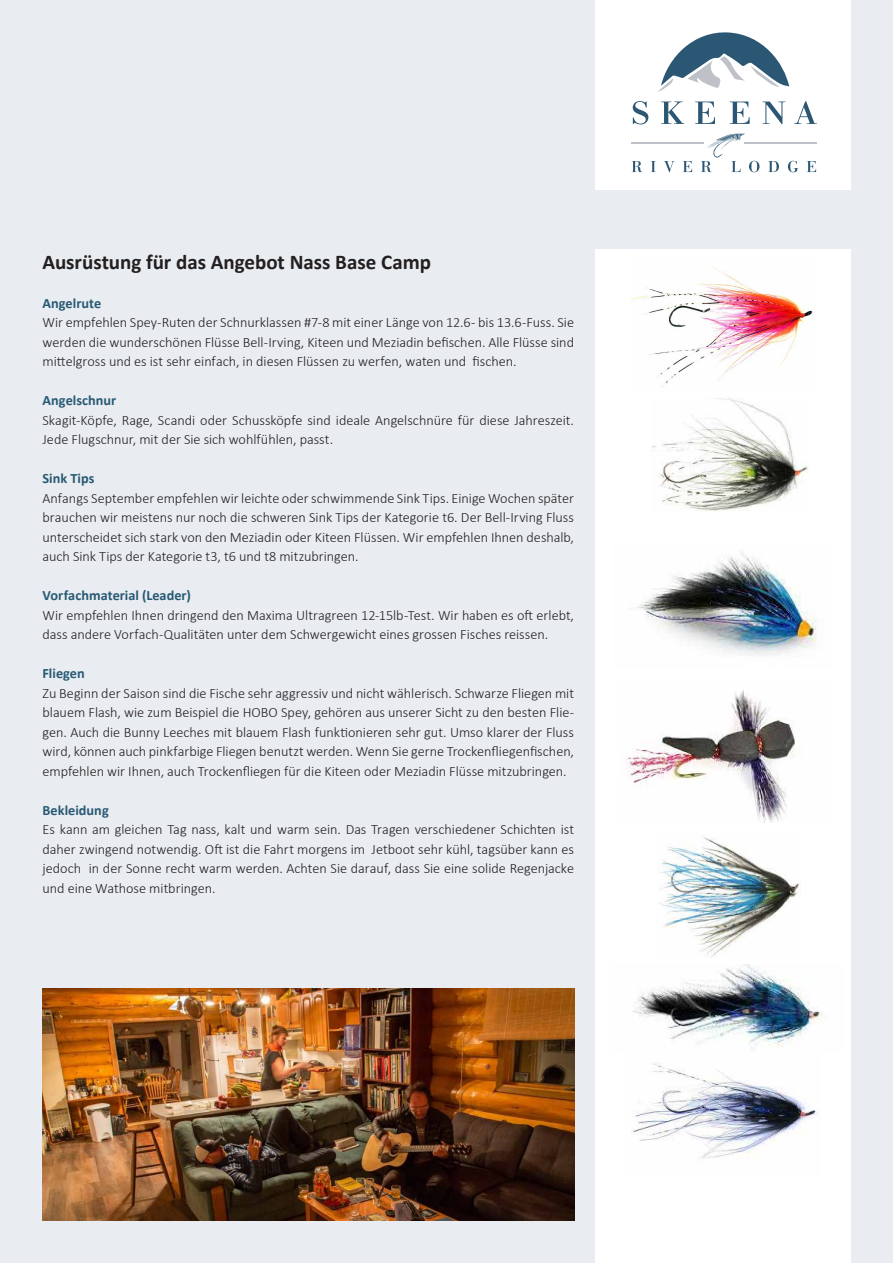
<style>
.page{position:relative;width:893px;height:1263px;background:#e9ecf0}
.page>*{position:absolute;margin:0;border:0;box-sizing:border-box;transform-origin:0 0}
.t1{font:700 21px "Calibri";color:#231f20}
.t2{font:300 14.25px/19.5px "Calibri";letter-spacing:-.005em;color:#231f20;text-align:justify}
.t3{font:700 14.25px "Calibri";color:#275974}
</style>
<div class="page">
<div style="left:595px;top:250px;width:255px;height:1013px;background:#fff"></div>
<img style="left:652px;top:398px;width:157px;height:113px">
<img style="left:636px;top:553px;width:181px;height:103px">
<img style="left:631px;top:266px;width:182px;height:121px">
<div style="left:595px;top:0;width:255px;height:189px;background:#fff"></div>
<svg style="left:633px;top:101px;width:15px;height:23px"></svg>
<svg style="left:661px;top:101px;width:23px;height:23px"></svg>
<svg style="left:695px;top:102px;width:20px;height:22px"></svg>
<svg style="left:730px;top:102px;width:20px;height:22px"></svg>
<svg style="left:762px;top:102px;width:23px;height:22px"></svg>
<svg style="left:794px;top:101px;width:23px;height:23px"></svg>
<svg style="left:632px;top:161px;width:10px;height:11px"></svg>
<svg style="left:651px;top:161px;width:5px;height:11px"></svg>
<svg style="left:664px;top:161px;width:10px;height:11px"></svg>
<svg style="left:683px;top:161px;width:9px;height:11px"></svg>
<svg style="left:768px;top:161px;width:11px;height:11px"></svg>
<svg style="left:788px;top:161px;width:10px;height:11px"></svg>
<svg style="left:807px;top:161px;width:9px;height:11px"></svg>
<svg style="left:658px;top:32px;width:131px;height:60px"></svg>
<svg style="left:701px;top:133px;width:58px;height:39px"></svg>
<hr style="left:631px;top:142px;width:73px;height:1px;background:#bec1c8">
<hr style="left:744px;top:142px;width:72px;height:1px;background:#bec1c8">
<img style="left:43px;top:989px;width:531px;height:231px">
<img style="left:626px;top:689px;width:169px;height:133px">
<img style="left:659px;top:837px;width:141px;height:120px">
<img style="left:632px;top:965px;width:190px;height:84px">
<img style="left:631px;top:1062px;width:188px;height:97px">
<p class="t1" style="left:43px;top:248px;width:390px">Ausrüstung für das Angebot Nass Base Camp</p>
<p class="t3" style="left:43px;top:294px;width:60px">Angelrute</p>
<p class="t2" style="left:43px;top:312px;width:533px">Wir empfehlen Spey-Ruten der Schnurklassen #7-8 mit einer Länge von 12.6- bis 13.6-Fuss. Sie werden die wunderschönen Flüsse Bell-Irving, Kiteen und Meziadin befischen. Alle Flüsse sind mittelgross und es ist sehr einfach, in diesen Flüssen zu werfen, waten und fischen.</p>
<p class="t3" style="left:43px;top:391px;width:75px">Angelschnur</p>
<p class="t2" style="left:43px;top:410px;width:533px">Skagit-Köpfe, Rage, Scandi oder Schussköpfe sind ideale Angelschnüre für diese Jahreszeit.<br>Jede Flugschnur, mit der Sie sich wohlfühlen, passt.</p>
<p class="t3" style="left:43px;top:469px;width:54px">Sink Tips</p>
<p class="t2" style="left:43px;top:488px;width:533px">Anfangs September empfehlen wir leichte oder schwimmende Sink Tips. Einige Wochen später brauchen wir meistens nur noch die schweren Sink Tips der Kategorie t6. Der Bell-Irving Fluss unterscheidet sich stark von den Meziadin oder Kiteen Flüssen. Wir empfehlen Ihnen deshalb, auch Sink Tips der Kategorie t3, t6 und t8 mitzubringen.</p>
<p class="t3" style="left:43px;top:586px;width:150px">Vorfachmaterial (Leader)</p>
<p class="t2" style="left:43px;top:605px;width:533px">Wir empfehlen Ihnen dringend den Maxima Ultragreen 12-15lb-Test. Wir haben es oft erlebt, dass andere Vorfach-Qualitäten unter dem Schwergewicht eines grossen Fisches reissen.</p>
<p class="t3" style="left:43px;top:664px;width:44px">Fliegen</p>
<p class="t2" style="left:43px;top:683px;width:533px">Zu Beginn der Saison sind die Fische sehr aggressiv und nicht wählerisch. Schwarze Fliegen mit blauem Flash, wie zum Beispiel die HOBO Spey, gehören aus unserer Sicht zu den besten Flie&shy;gen. Auch die Bunny Leeches mit blauem Flash funktionieren sehr gut. Umso klarer der Fluss wird, können auch pinkfarbige Fliegen benutzt werden. Wenn Sie gerne Trockenfliegenfischen, empfehlen wir Ihnen, auch Trockenfliegen für die Kiteen oder Meziadin Flüsse mitzubringen.</p>
<p class="t3" style="left:43px;top:801px;width:68px">Bekleidung</p>
<p class="t2" style="left:43px;top:819px;width:533px">Es kann am gleichen Tag nass, kalt und warm sein. Das Tragen verschiedener Schichten ist daher zwingend notwendig. Oft ist die Fahrt morgens im Jetboot sehr kühl, tagsüber kann es jedoch in der Sonne recht warm werden. Achten Sie darauf, dass Sie eine solide Regenjacke und eine Wathose mitbringen.</p>
</div>
